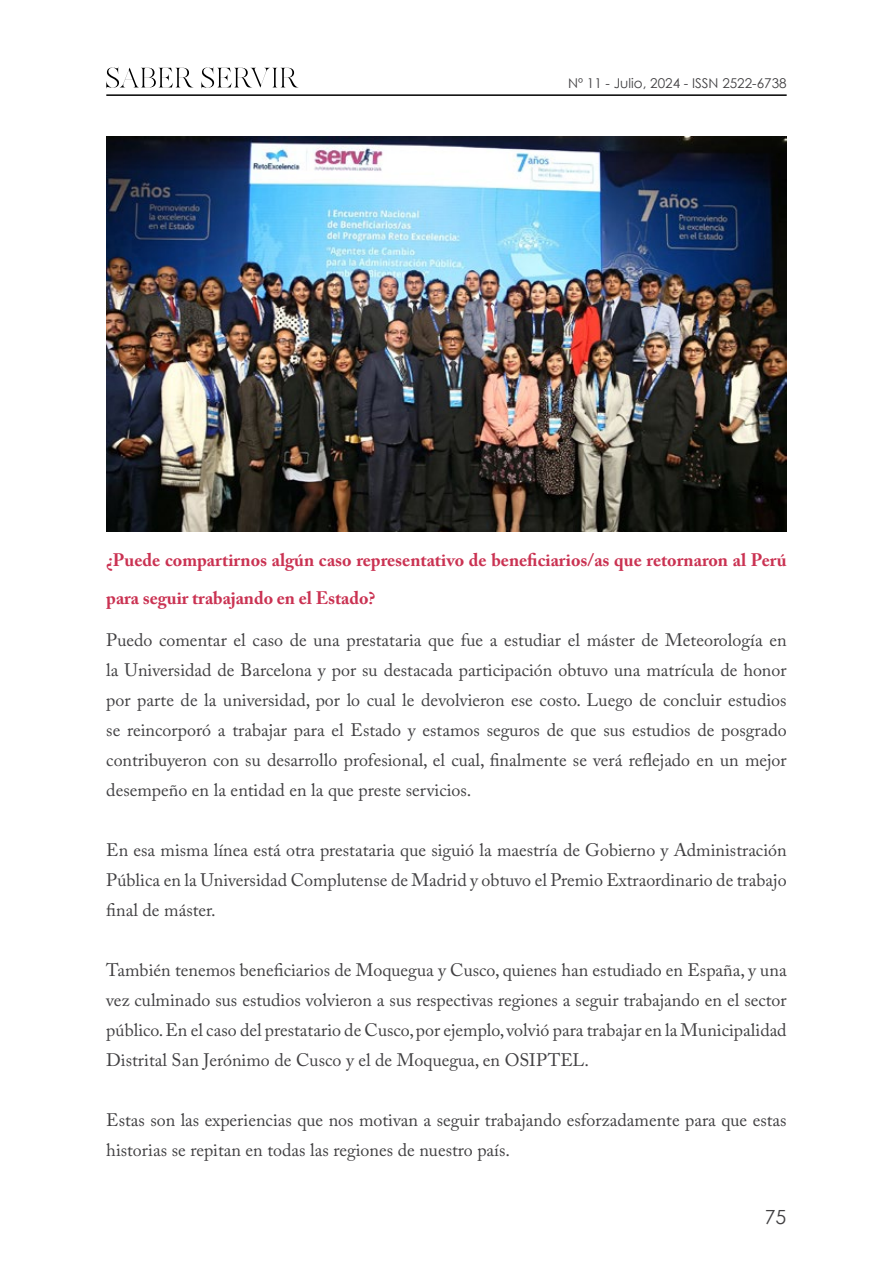
<style>
.page{position:relative;width:893px;height:1263px;background:#fff}
.page>*{position:absolute;margin:0;border:0;box-sizing:border-box;transform-origin:0 0}
.t1{font:19.5px "Century Gothic";color:#414042}
.t2{font:18px/30px "Adobe Caslon Pro";color:#414042;text-align:justify}
.t3{font:700 18px/37.5px "Adobe Caslon Pro";color:#ca3252}
.t4{font:13.5px "Century Gothic";color:#414042}
</style>
<div class="page">
<svg style="left:106px;top:67px;width:87px;height:21px"></svg>
<svg style="left:201px;top:67px;width:98px;height:21px"></svg>
<hr style="left:106px;top:94px;width:681px;height:2px;background:#000">
<img style="left:106px;top:136px;width:681px;height:395px">
<p class="t4" style="left:568px;top:74px;width:220px">Nº 11 - Julio, 2024 - ISSN 2522-6738</p>
<p class="t3" style="left:106px;top:541px;width:682px">¿Puede compartirnos algún caso representativo de beneficiarios/as que retornaron al Perú para seguir trabajando en el Estado?</p>
<p class="t2" style="left:106px;top:625px;width:682px">Puedo comentar el caso de una prestataria que fue a estudiar el máster de Meteorología en la Universidad de Barcelona y por su destacada participación obtuvo una matrícula de honor por parte de la universidad, por lo cual le devolvieron ese costo. Luego de concluir estudios se reincorporó a trabajar para el Estado y estamos seguros de que sus estudios de posgrado contribuyeron con su desarrollo profesional, el cual, finalmente se verá reflejado en un mejor desempeño en la entidad en la que preste servicios.</p>
<p class="t2" style="left:106px;top:835px;width:682px">En esa misma línea está otra prestataria que siguió la maestría de Gobierno y Administración Pública en la Universidad Complutense de Madrid y obtuvo el Premio Extraordinario de trabajo final de máster.</p>
<p class="t2" style="left:106px;top:955px;width:682px">También tenemos beneficiarios de Moquegua y Cusco, quienes han estudiado en España, y una vez culminado sus estudios volvieron a sus respectivas regiones a seguir trabajando en el sector público. En el caso del prestatario de Cusco, por ejemplo, volvió para trabajar en la Municipalidad Distrital San Jerónimo de Cusco y el de Moquegua, en OSIPTEL.</p>
<p class="t2" style="left:106px;top:1104px;width:682px">Estas son las experiencias que nos motivan a seguir trabajando esforzadamente para que estas historias se repitan en todas las regiones de nuestro país.</p>
<p class="t1" style="left:765px;top:1203px;width:23px">75</p>
</div>
